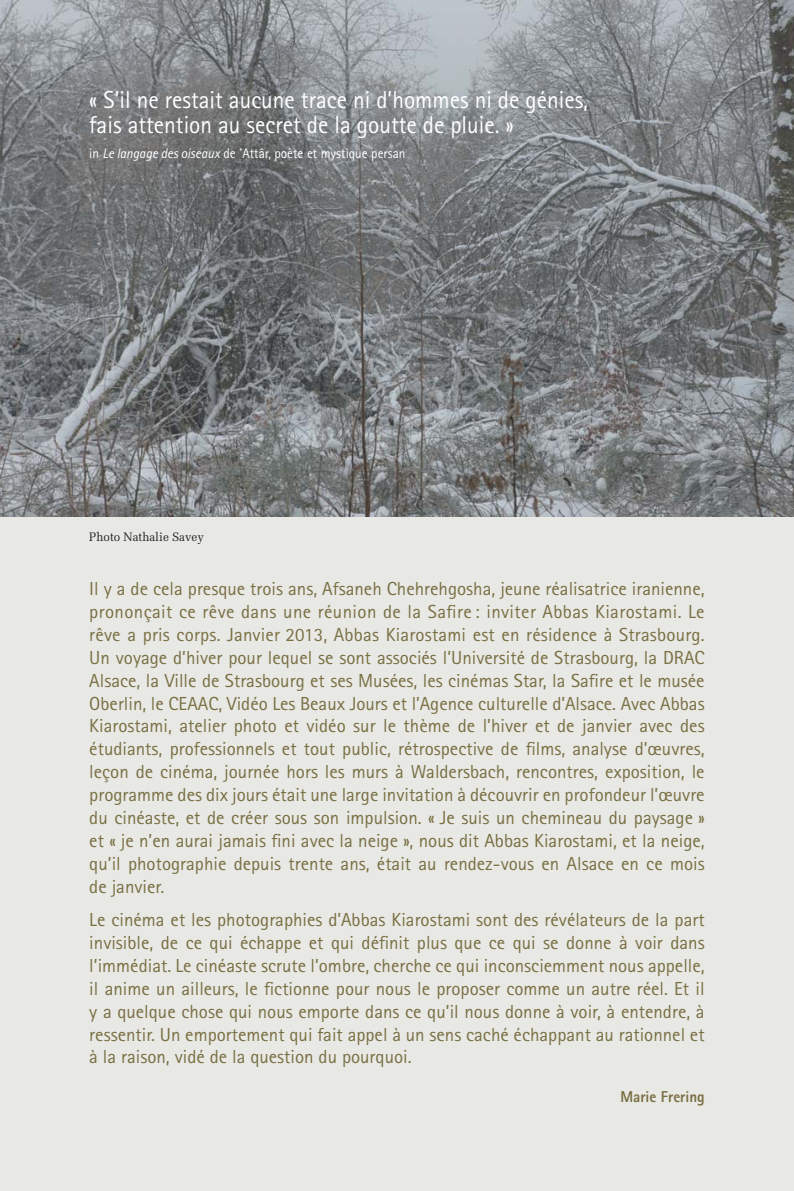
<style>
.page{position:relative;width:794px;height:1191px;background:#e8e8e5}
.page>*{position:absolute;margin:0;border:0;box-sizing:border-box;transform-origin:0 0}
.t1{font:24.5px/24.5px "Rotis Sans Serif";color:#fff;scale:.95 1}
.t2{font:18.9px/22.9px "Rotis Sans Serif";color:#796f42;text-align:justify}
.t3{font:800 15.75px "Rotis Sans Serif";color:#796f42;scale:.95 1}
.t4{font:14px "Rotis Sans Serif";color:#fff;scale:.95 1}
.t5{font:12.25px "Melior LT Std";color:#231f20;scale:.95 1}
.s1{font-style:italic}
.s2{font-family:"Rotis Semi Serif"}
</style>
<div class="page">
<img style="left:0;top:0;width:794px;height:517px">
<p class="t1" style="left:89px;top:90px;width:526px">« S’il ne restait aucune trace ni d’hommes ni de génies, fais attention au secret de la goutte de pluie. »</p>
<p class="t4" style="left:89px;top:149px;width:334px">in <span class="s1">Le langage des oiseaux</span> de <span class="s2">’</span>Attâr, poète et mystique persan</p>
<p class="t5" style="left:89px;top:530px;width:122px">Photo Nathalie Savey</p>
<p class="t2" style="left:89px;top:579px;width:617px">Il y a de cela presque trois ans, Afsaneh Chehrehgosha, jeune réalisatrice iranienne, prononçait ce rêve dans une réunion de la Safire : inviter Abbas Kiarostami. Le rêve a pris corps. Janvier 2013, Abbas Kiarostami est en résidence à Strasbourg.<br>Un voyage d’hiver pour lequel se sont associés l’Université de Strasbourg, la DRAC Alsace, la Ville de Strasbourg et ses Musées, les cinémas Star, la Safire et le musée Oberlin, le CEAAC, Vidéo Les Beaux Jours et l’Agence culturelle d’Alsace. Avec Abbas Kiarostami, atelier photo et vidéo sur le thème de l’hiver et de janvier avec des étudiants, professionnels et tout public, rétrospective de films, analyse d’œuvres, leçon de cinéma, journée hors les murs à Waldersbach, rencontres, exposition, le programme des dix jours était une large invitation à découvrir en profondeur l’œuvre du cinéaste, et de créer sous son impulsion. « Je suis un chemineau du paysage » et « je n’en aurai jamais fini avec la neige », nous dit Abbas Kiarostami, et la neige, qu’il photographie depuis trente ans, était au rendez-vous en Alsace en ce mois de janvier.</p>
<p class="t2" style="left:89px;top:910px;width:617px">Le cinéma et les photographies d’Abbas Kiarostami sont des révélateurs de la part invisible, de ce qui échappe et qui définit plus que ce qui se donne à voir dans l’immédiat. Le cinéaste scrute l’ombre, cherche ce qui inconsciemment nous appelle, il anime un ailleurs, le fictionne pour nous le proposer comme un autre réel. Et il y a quelque chose qui nous emporte dans ce qu’il nous donne à voir, à entendre, à ressentir. Un emportement qui fait appel à un sens caché échappant au rationnel et à la raison, vidé de la question du pourquoi.</p>
<p class="t3" style="left:620px;top:1090px;width:90px">Marie Frering</p>
</div>
